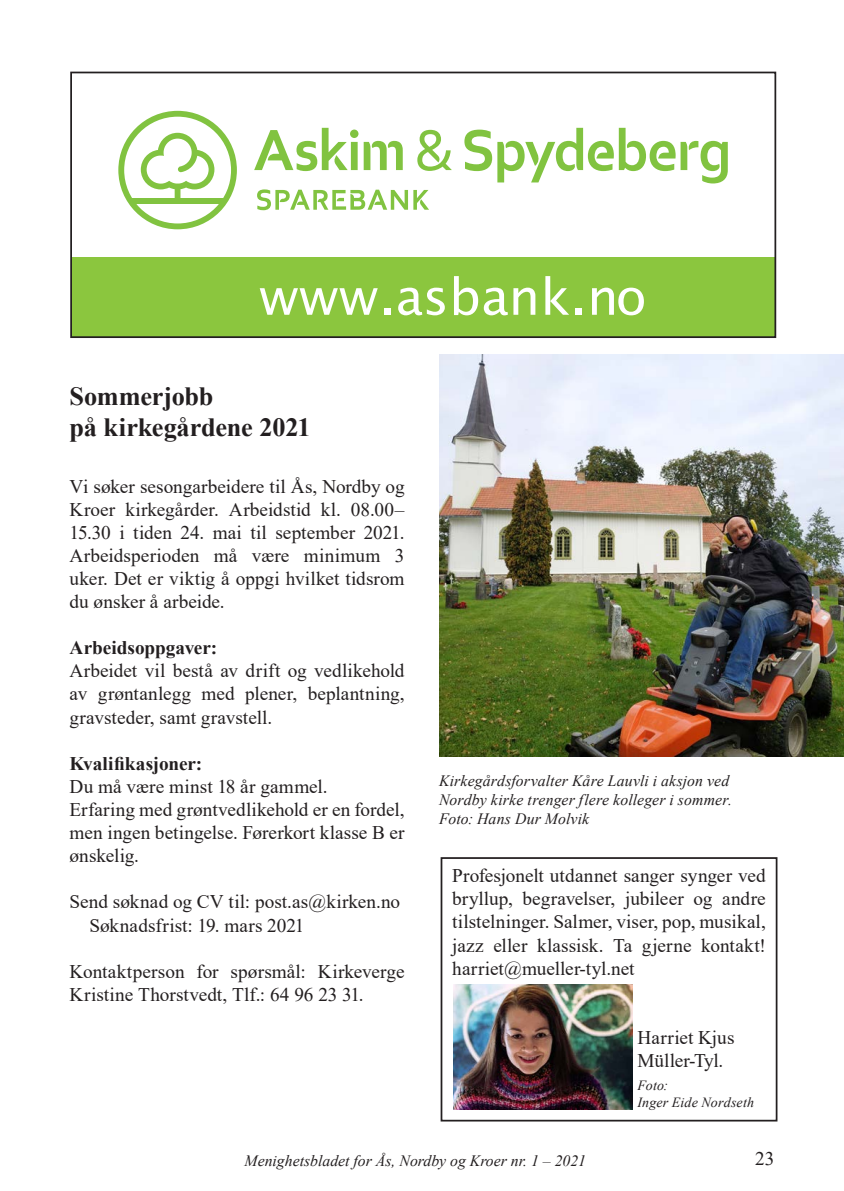
<style>
.page{position:relative;width:844px;height:1191px;background:#fff}
.page>*{position:absolute;margin:0;border:0;box-sizing:border-box;transform-origin:0 0}
.t1{font:50.23px "Lucida Sans Unicode";letter-spacing:.01em;color:#fff}
.Overskrift_2{font:700 26.25px/31.5px "Times New Roman";letter-spacing:-.01em;color:#231f20}
.Uten_innrykk{font:19.25px/23.1px "Times New Roman";color:#231f20;text-align:justify}
.Overskrift_3{font:700 19.25px "Times New Roman";letter-spacing:-.005em;color:#231f20}
.Biletetekst{font:italic 15.75px/18.9px "Times New Roman";letter-spacing:.005em;color:#231f20}
.t2{font:italic 14px/16.8px "Times New Roman";letter-spacing:.01em;color:#231f20}
</style>
<div class="page">
<svg style="left:257px;top:189px;width:172px;height:21px"></svg>
<svg style="left:254px;top:128px;width:148px;height:43px"></svg>
<svg style="left:417px;top:130px;width:34px;height:41px"></svg>
<svg style="left:464px;top:128px;width:263px;height:55px"></svg>
<svg style="left:118px;top:111px;width:119px;height:118px"></svg>
<div style="left:131px;top:198px;width:93px;height:5px;background:#81c340"></div>
<div style="left:71px;top:257px;width:704px;height:80px;background:#8bc63e"></div>
<div style="left:70px;top:72px;width:706px;height:266px;border:2px solid #231f20"></div>
<div style="left:440px;top:857px;width:337px;height:264px;border:2px solid #231f20"></div>
<img style="left:453px;top:984px;width:179px;height:125px">
<img style="left:439px;top:354px;width:404px;height:402px">
<p class="t1" style="left:259px;top:257px;width:388px">www.asbank.no</p>
<p class="Overskrift_2" style="left:69px;top:379px;width:242px">Sommerjobb<br>på kirkegårdene 2021</p>
<p class="Uten_innrykk" style="left:69px;top:474px;width:336px">Vi søker sesongarbeidere til Ås, Nordby og Kroer kirkegårder. Arbeidstid kl. 08.00– 15.30 i tiden 24. mai til september 2021.<br>Arbeidsperioden må være minimum 3 uker. Det er viktig å oppgi hvilket tidsrom du ønsker å arbeide.</p>
<p class="Overskrift_3" style="left:69px;top:634px;width:149px">Arbeidsoppgaver:</p>
<p class="Uten_innrykk" style="left:69px;top:659px;width:336px">Arbeidet vil bestå av drift og vedlikehold av grøntanlegg med plener, beplantning, gravsteder, samt gravstell.</p>
<p class="Overskrift_3" style="left:69px;top:749px;width:134px">Kvalifikasjoner:</p>
<p class="Uten_innrykk" style="left:69px;top:774px;width:259px">Du må være minst 18 år gammel.</p>
<p class="Uten_innrykk" style="left:69px;top:797px;width:336px">Erfaring med grøntvedlikehold er en fordel, men ingen betingelse. Førerkort klasse B er ønskelig.</p>
<p class="Uten_innrykk" style="left:69px;top:890px;width:332px">Send søknad og CV til: post.as@kirken.no</p>
<p class="Uten_innrykk" style="left:89px;top:913px;width:216px">Søknadsfrist: 19. mars 2021</p>
<p class="Uten_innrykk" style="left:69px;top:959px;width:336px">Kontaktperson for spørsmål: Kirkeverge<br>Kristine Thorstvedt, Tlf.: 64 96 23 31.</p>
<p class="Biletetekst" style="left:439px;top:771px;width:294px">Kirkegårdsforvalter Kåre Lauvli i aksjon ved<br>Nordby kirke trenger flere kolleger i sommer.<br>Foto: Hans Dur Molvik</p>
<p class="Uten_innrykk" style="left:452px;top:863px;width:315px">Profesjonelt utdannet sanger synger ved bryllup, begravelser, jubileer og andre tilstelninger. Salmer, viser, pop, musikal, jazz eller klassisk. Ta gjerne kontakt! harriet@mueller-tyl.net</p>
<p class="Uten_innrykk" style="left:637px;top:1025px;width:98px">Harriet Kjus<br>Müller-Tyl.</p>
<p class="t2" style="left:637px;top:1076px;width:118px">Foto:<br>Inger Eide Nordseth</p>
<p class="Biletetekst" style="left:244px;top:1150px;width:343px">Menighetsbladet for Ås, Nordby og Kroer nr. 1 – 2021</p>
<p class="Uten_innrykk" style="left:755px;top:1146px;width:21px">23</p>
</div>
